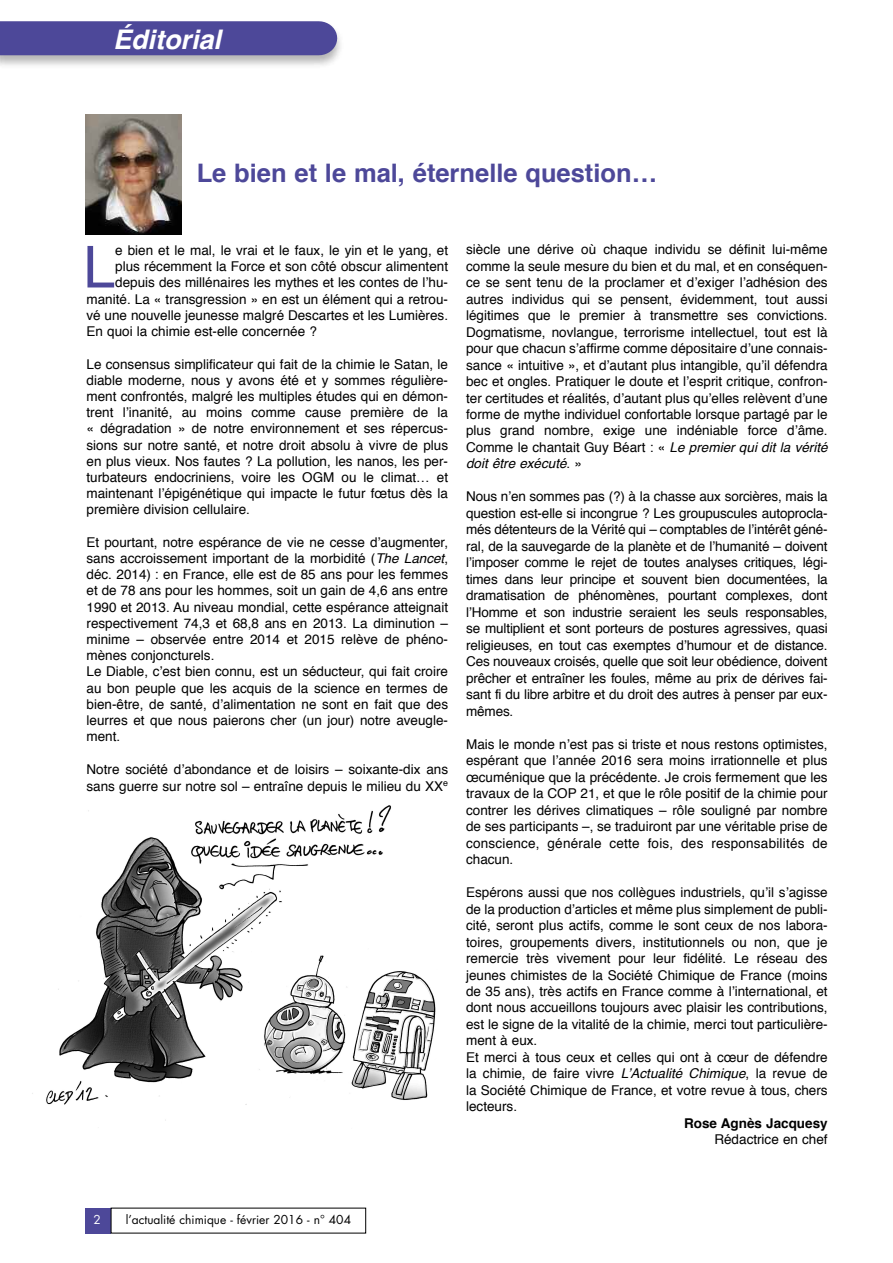
<style>
.page{position:relative;width:893px;height:1263px;background:#fff}
.page>*{position:absolute;margin:0;border:0;box-sizing:border-box;transform-origin:0 0}
.t1{font:57.9px "Helvetica";color:#4d4899}
.t2{font:italic 700 27px "Helvetica";color:#fff}
.t3{font:700 25.5px "Helvetica";color:#4d4899}
.t4{font:13.5px/16.5px "Helvetica";color:#000;text-align:justify}
.t5{font:700 13.5px "Helvetica";color:#000}
.t6{font:12px "Futura";color:#000}
.t7{font:12px "Futura";color:#fff}
.s1{font-style:italic}
</style>
<div class="page">
<div style="left:0;top:21px;width:337px;height:34px;background:#4d4899"></div>
<div style="left:85px;top:1208px;width:26px;height:25px;background:#4d4899"></div>
<img style="left:32px;top:805px;width:404px;height:316px">
<img style="left:85px;top:115px;width:97px;height:120px">
<h2 class="t2" style="left:113px;top:28px;width:109px">Éditorial</h2>
<h3 class="t3" style="left:197px;top:163px;width:462px">Le bien et le mal, éternelle question…</h3>
<h1 class="t1" style="left:83px;top:243px;width:34px">L</h1>
<p class="t4" style="left:115px;top:243px;width:334px">e bien et le mal, le vrai et le faux, le yin et le yang, et</p>
<p class="t4" style="left:115px;top:259px;width:334px">plus récemment la Force et son côté obscur alimentent</p>
<p class="t4" style="left:115px;top:276px;width:334px">depuis des millénaires les mythes et les contes de l’hu-</p>
<p class="t4" style="left:87px;top:292px;width:363px">manité. La « transgression » en est un élément qui a retrou-</p>
<p class="t4" style="left:87px;top:308px;width:363px">vé une nouvelle jeunesse malgré Descartes et les Lumières.</p>
<p class="t4" style="left:87px;top:324px;width:232px">En quoi la chimie est-elle concernée ?</p>
<p class="t4" style="left:87px;top:357px;width:363px">Le consensus simplificateur qui fait de la chimie le Satan, le diable moderne, nous y avons été et y sommes régulière&shy;ment confrontés, malgré les multiples études qui en démon&shy;trent l’inanité, au moins comme cause première de la « dégradation » de notre environnement et ses répercus&shy;sions sur notre santé, et notre droit absolu à vivre de plus en plus vieux. Nos fautes ? La pollution, les nanos, les per&shy;turbateurs endocriniens, voire les OGM ou le climat… et maintenant l’épigénétique qui impacte le futur fœtus dès la première division cellulaire.</p>
<p class="t4" style="left:87px;top:535px;width:363px;text-align:left">Et pourtant, notre espérance de vie ne cesse d’augmenter, sans accroissement important de la morbidité (<span class="s1">The Lancet</span>, déc. 2014) : en France, elle est de 85 ans pour les femmes et de 78 ans pour les hommes, soit un gain de 4,6 ans entre 1990 et 2013. Au niveau mondial, cette espérance atteignait respectivement 74,3 et 68,8 ans en 2013. La diminution – minime – observée entre 2014 et 2015 relève de phéno&shy;mènes conjoncturels.<br>Le Diable, c’est bien connu, est un séducteur, qui fait croire au bon peuple que les acquis de la science en termes de bien-être, de santé, d’alimentation ne sont en fait que des leurres et que nous paierons cher (un jour) notre aveugle&shy;ment.</p>
<p class="t4" style="left:87px;top:761px;width:363px;line-height:17.1px">Notre société d’abondance et de loisirs – soixante-dix ans sans guerre sur notre sol – entraîne depuis le milieu du XX<sup>e</sup></p>
<p class="t4" style="left:466px;top:242px;width:363px">siècle une dérive où chaque individu se définit lui-même comme la seule mesure du bien et du mal, et en conséquen&shy;ce se sent tenu de la proclamer et d’exiger l’adhésion des autres individus qui se pensent, évidemment, tout aussi légitimes que le premier à transmettre ses convictions.<br>Dogmatisme, novlangue, terrorisme intellectuel, tout est là pour que chacun s’affirme comme dépositaire d’une connais&shy;sance « intuitive », et d’autant plus intangible, qu’il défendra bec et ongles. Pratiquer le doute et l’esprit critique, confron&shy;ter certitudes et réalités, d’autant plus qu’elles relèvent d’une forme de mythe individuel confortable lorsque partagé par le plus grand nombre, exige une indéniable force d’âme.<br>Comme le chantait Guy Béart : « <span class="s1">Le premier qui dit la vérité doit être exécuté</span>. »</p>
<p class="t4" style="left:466px;top:489px;width:363px">Nous n’en sommes pas (?) à la chasse aux sorcières, mais la question est-elle si incongrue ? Les groupuscules autoprocla&shy;més détenteurs de la Vérité qui – comptables de l’intérêt géné&shy;ral, de la sauvegarde de la planète et de l’humanité – doivent l’imposer comme le rejet de toutes analyses critiques, légi&shy;times dans leur principe et souvent bien documentées, la dramatisation de phénomènes, pourtant complexes, dont l’Homme et son industrie seraient les seuls responsables, se multiplient et sont porteurs de postures agressives, quasi religieuses, en tout cas exemptes d’humour et de distance.<br>Ces nouveaux croisés, quelle que soit leur obédience, doivent prêcher et entraîner les foules, même au prix de dérives fai&shy;sant fi du libre arbitre et du droit des autres à penser par eux&shy;mêmes.</p>
<p class="t4" style="left:466px;top:737px;width:363px">Mais le monde n’est pas si triste et nous restons optimistes, espérant que l’année 2016 sera moins irrationnelle et plus œcuménique que la précédente. Je crois fermement que les travaux de la COP 21, et que le rôle positif de la chimie pour contrer les dérives climatiques – rôle souligné par nombre de ses participants –, se traduiront par une véritable prise de conscience, générale cette fois, des responsabilités de chacun.</p>
<p class="t4" style="left:466px;top:885px;width:363px;text-align:left">Espérons aussi que nos collègues industriels, qu’il s’agisse de la production d’articles et même plus simplement de publi&shy;cité, seront plus actifs, comme le sont ceux de nos labora&shy;toires, groupements divers, institutionnels ou non, que je remercie très vivement pour leur fidélité. Le réseau des jeunes chimistes de la Société Chimique de France (moins de 35 ans), très actifs en France comme à l’international, et dont nous accueillons toujours avec plaisir les contributions, est le signe de la vitalité de la chimie, merci tout particulière&shy;ment à eux.<br>Et merci à tous ceux et celles qui ont à cœur de défendre la chimie, de faire vivre <span class="s1">L’Actualité Chimique</span>, la revue de la Société Chimique de France, et votre revue à tous, chers lecteurs.</p>
<p class="t5" style="left:684px;top:1117px;width:145px">Rose Agnès Jacquesy</p>
<p class="t4" style="left:714px;top:1132px;width:115px">Rédactrice en chef</p>
<p class="t7" style="left:94px;top:1214px;width:9px">2</p>
<p class="t6" style="left:126px;top:1214px;width:227px">l’actualité chimique - février 2016 - n° 404</p>
</div>
